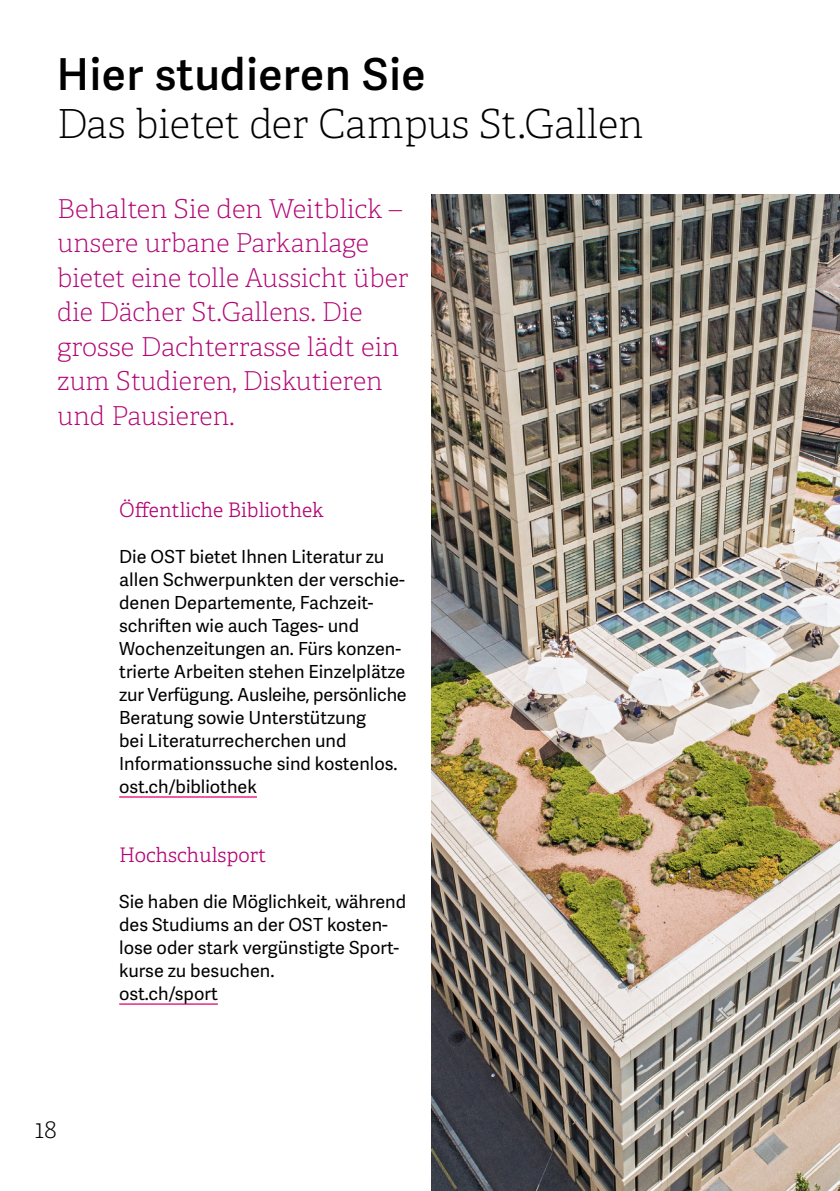
<style>
.page{position:relative;width:840px;height:1191px;background:#fff}
.page>*{position:absolute;margin:0;border:0;box-sizing:border-box;transform-origin:0 0}
.Titel{font:600 44px "Adelle Sans";letter-spacing:.02em;color:#000}
.Unterzeile_Titel{font:100 40px "Adelle";color:#000}
.Leadtext{font:100 26px/34.4px "Adelle";color:#b20776}
.t1{font:100 26px "Adelle";color:#000}
.Untertitel_1{font:300 20px "Adelle";color:#b20776}
.Lauftext_02{font:18px/23px "Adelle Sans";color:#000}
</style>
<div class="page">
<hr style="left:119px;top:796px;width:138px;height:1px;background:#e60071">
<hr style="left:119px;top:1003px;width:99px;height:1px;background:#e60071">
<img style="left:431px;top:195px;width:408px;height:996px">
<p class="Titel" style="left:57px;top:49px;width:370px">Hier studieren Sie</p>
<p class="Unterzeile_Titel" style="left:57px;top:100px;width:588px">Das bietet der Campus St.Gallen</p>
<p class="Leadtext" style="left:57px;top:192px;width:353px">Behalten Sie den Weitblick – unsere urbane Parkanlage bietet eine tolle Aussicht über die Dächer St.Gallens. Die grosse Dachterrasse lädt ein zum Studieren, Diskutieren und Pausieren.</p>
<p class="Untertitel_1" style="left:119px;top:497px;width:206px">Öffentliche Bibliothek</p>
<p class="Lauftext_02" style="left:119px;top:545px;width:289px">Die OST bietet Ihnen Literatur zu allen Schwerpunkten der verschie&shy;denen Departemente, Fachzeit&shy;schriften wie auch Tages- und Wochenzeitungen an. Fürs konzen&shy;trierte Arbeiten stehen Einzelplätze zur Verfügung. Ausleihe, persönliche Beratung sowie Unterstützung<br>bei Literaturrecherchen und Informationssuche sind kostenlos.</p>
<p class="Lauftext_02" style="left:119px;top:775px;width:139px">ost.ch/bibliothek</p>
<h3 class="t1" style="left:35px;top:1113px;width:23px">18</h3>
<p class="Untertitel_1" style="left:119px;top:842px;width:148px">Hochschulsport</p>
<p class="Lauftext_02" style="left:119px;top:890px;width:288px">Sie haben die Möglichkeit, während des Studiums an der OST kosten&shy;lose oder stark vergünstigte Sport&shy;kurse zu besuchen.</p>
<p class="Lauftext_02" style="left:119px;top:982px;width:100px">ost.ch/sport</p>
</div>
